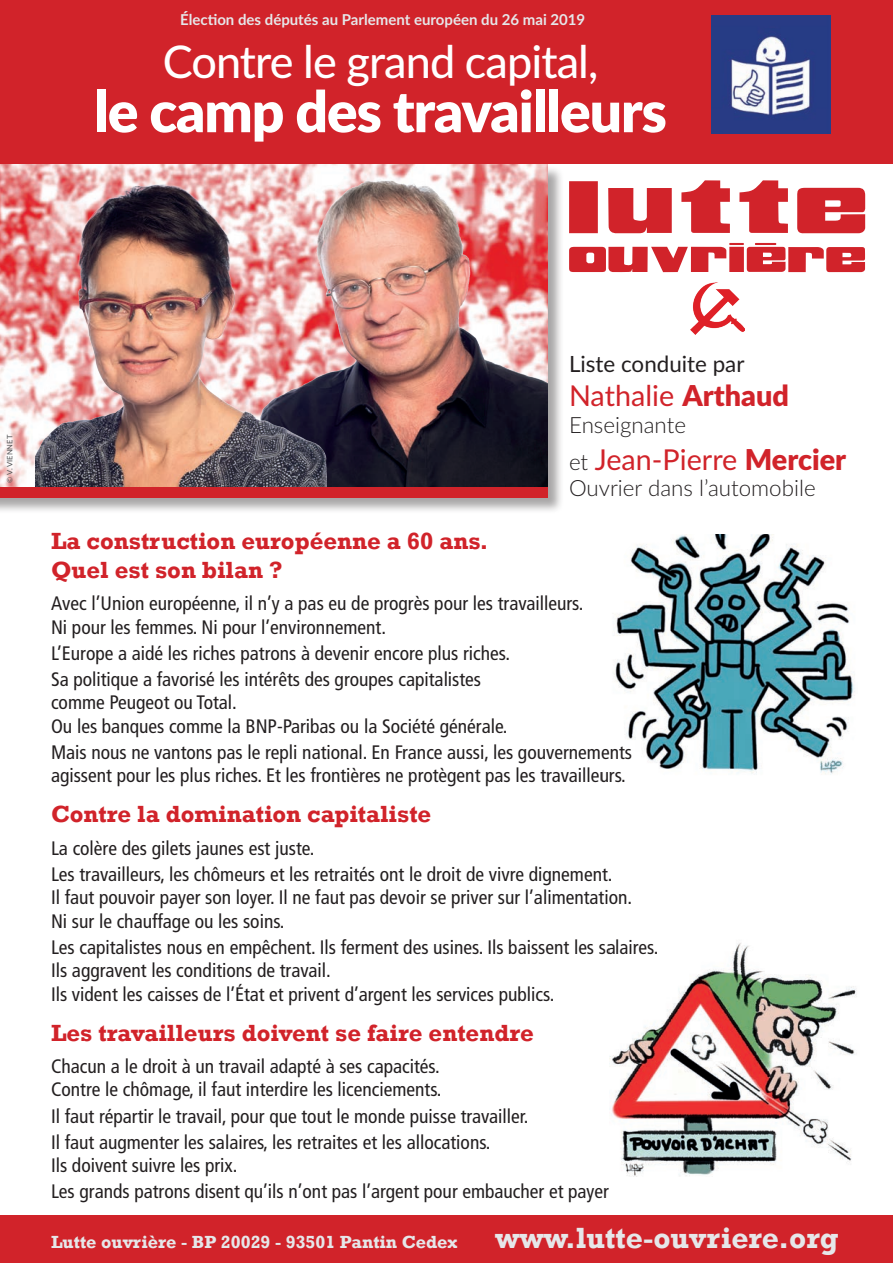
<style>
.page{position:relative;width:893px;height:1263px;background:#fff}
.page>*{position:absolute;margin:0;border:0;box-sizing:border-box;transform-origin:0 0}
.t1{font:900 57px "Lato";letter-spacing:-.02em;color:#fff}
.t2{font:500 45px "Lato";letter-spacing:-.02em;color:#fff}
.t3{font:28.8px "Lato";color:#d1232a}
.t4{font:700 24px/28.8px "Rockwell";color:#d1232a}
.t5{font:300 22.35px "Lato";color:#231f20}
.t6{font:22.35px "Lato";color:#231f20}
.t7{font:condensed 19.5px/23.4px "Frutiger";color:#231f20}
.t8{font:700 18px "Rockwell";color:#e6e7e9}
.t9{font:700 15px "Lato";color:#e6e7e9}
.t10{font:500 7.5px "Lato";color:#57585a}
.s1{font-weight:900}
.s2{font-weight:300;font-size:22.35px;color:#231f20}
.s3{font-size:30px}
</style>
<div class="page">
<div style="left:0;top:0;width:893px;height:164px;background:#d1232a"></div>
<div style="left:0;top:1215px;width:893px;height:48px;background:#d1232a"></div>
<div style="left:0;top:165px;width:564px;height:349px;background:#231f20;opacity:.4"></div>
<img style="left:0;top:164px;width:252px;height:323px">
<img style="left:252px;top:164px;width:295px;height:323px">
<img style="left:35px;top:165px;width:292px;height:322px">
<svg style="left:569px;top:180px;width:296px;height:92px"></svg>
<div style="left:0;top:487px;width:547px;height:10px;background:#d1232a"></div>
<img style="left:690px;top:283px;width:54px;height:52px">
<img style="left:614px;top:534px;width:241px;height:240px">
<img style="left:609px;top:943px;width:248px;height:234px">
<img style="left:712px;top:16px;width:119px;height:118px">
<p class="t9" style="left:180px;top:8px;width:407px">Élection des députés au Parlement européen du 26 mai 2019</p>
<h2 class="t2" style="left:163px;top:30px;width:437px">Contre le grand capital,</h2>
<h1 class="t1" style="left:94px;top:69px;width:574px">le camp des travailleurs</h1>
<p class="t10" style="left:4px;top:483px;width:49px;rotate:-90deg">© V. VIENNET</p>
<p class="t6" style="left:569px;top:347px;width:177px">Liste conduite par</p>
<h3 class="t3" style="left:569px;top:375px;width:221px">Nathalie <span class="s1">Arthaud</span></h3>
<p class="t5" style="left:569px;top:409px;width:118px">Enseignante</p>
<h3 class="t3" style="left:569px;top:439px;width:279px"><span class="s2">et</span> Jean-Pierre <span class="s1">Mercier</span></h3>
<p class="t5" style="left:569px;top:473px;width:248px">Ouvrier dans l’automobile</p>
<p class="t4" style="left:51px;top:527px;width:439px">La construction européenne a 60 ans.<br>Quel est son bilan ?</p>
<p class="t7" style="left:51px;top:592px;width:534px">Avec l’Union européenne, il n’y a pas eu de progrès pour les travailleurs.<br>Ni pour les femmes. Ni pour l’environnement.</p>
<p class="t7" style="left:51px;top:640px;width:461px;line-height:26.1px">L’Europe a aidé les riches patrons à devenir encore plus riches.<br>Sa politique a favorisé les intérêts des groupes capitalistes</p>
<p class="t7" style="left:51px;top:691px;width:458px">comme Peugeot ou Total.<br>Ou les banques comme la BNP-Paribas ou la Société générale.</p>
<p class="t7" style="left:51px;top:741px;width:582px">Mais nous ne vantons pas le repli national. En France aussi, les gouvernements agissent pour les plus riches. Et les frontières ne protègent pas les travailleurs.</p>
<p class="t4" style="left:51px;top:800px;width:382px">Contre la domination capitaliste</p>
<p class="t7" style="left:51px;top:835px;width:563px;line-height:26.1px">La colère des gilets jaunes est juste.<br>Les travailleurs, les chômeurs et les retraités ont le droit de vivre dignement.</p>
<p class="t7" style="left:51px;top:886px;width:583px">Il faut pouvoir payer son loyer. Il ne faut pas devoir se priver sur l’alimentation.<br>Ni sur le chauffage ou les soins.</p>
<p class="t7" style="left:51px;top:935px;width:609px">Les capitalistes nous en empêchent. Ils ferment des usines. Ils baissent les salaires.<br>Ils aggravent les conditions de travail.<br>Ils vident les caisses de l’État et privent d’argent les services publics.</p>
<p class="t4" style="left:51px;top:1018px;width:484px">Les travailleurs doivent se faire entendre</p>
<p class="t7" style="left:51px;top:1055px;width:392px">Chacun a le droit à un travail adapté à ses capacités.<br>Contre le chômage, il faut interdire les licenciements.</p>
<p class="t7" style="left:51px;top:1103px;width:479px;line-height:26.1px">Il faut répartir le travail, pour que tout le monde puisse travailler.<br>Il faut augmenter les salaires, les retraites et les allocations.</p>
<p class="t7" style="left:51px;top:1152px;width:559px;line-height:26.1px">Ils doivent suivre les prix.<br>Les grands patrons disent qu’ils n’ont pas l’argent pour embaucher et payer</p>
<p class="t8" style="left:51px;top:1231px;width:789px">Lutte ouvrière - BP 20029 - 93501 Pantin Cedex <span class="s3">www.lutte-ouvriere.org</span></p>
</div>
